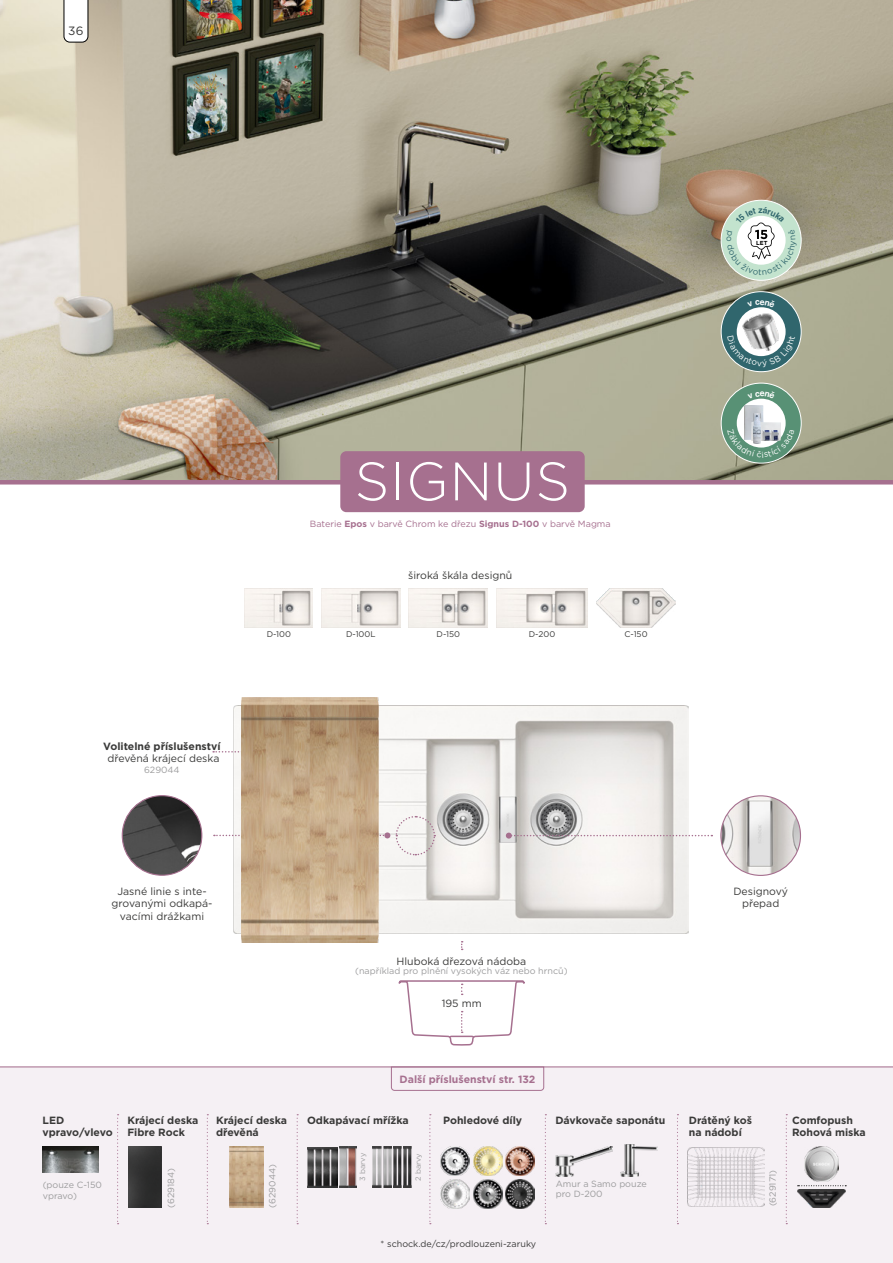
<style>
.page{position:relative;width:893px;height:1263px;background:#fff}
.page>*{position:absolute;margin:0;border:0;box-sizing:border-box;transform-origin:0 0}
.t1{font:300 54px "Gotham";letter-spacing:.02em;color:#fff}
.t2{font:12px "Gotham";color:#3a3a39}
.t3{font:700 10.5px/12.6px "Gotham";color:#3a3a39}
.t4{font:10.5px/12.6px "Gotham";color:#3a3a39;text-align:center}
.t5{font:700 10.5px "Gotham";color:#a6708f}
.t6{font:700 10.5px "Gotham";letter-spacing:-.02em;color:#3a3a39}
.t7{font:9px/10.8px "Gotham";color:#9c9c9d}
.t8{font:9px "Gotham";color:#a6708f}
.t9{font:9px "Gotham";color:#3a3a39}
.t10{font:8.25px "Gotham";color:#3a3a39}
.t11{font:7.5px "Gotham";color:#9c9c9d}
.t12{font:700 5.85px "Gotham";color:#000}
.s1{font-weight:700}
</style>
<div class="page">
<img style="left:0;top:0;width:893px;height:480px">
<div style="left:0;top:1067px;width:893px;height:196px;background:#f5f0f4"></div>
<hr style="left:0;top:1066px;width:893px;height:1px;background:#a6708f">
<hr style="left:0;top:480px;width:893px;height:4px;background:#a6708f">
<div style="left:340px;top:451px;width:245px;height:61px;background:#a6708f;border-radius:6px"></div>
<img style="left:234px;top:705px;width:455px;height:228px">
<img style="left:721px;top:796px;width:79px;height:79px;border-radius:40px">
<div style="left:720px;top:795px;width:81px;height:81px;border:1px solid #a6708f;border-radius:50%"></div>
<img style="left:122px;top:796px;width:80px;height:79px;border-radius:40px">
<div style="left:122px;top:795px;width:80px;height:81px;border:1px solid #a6708f;border-radius:50%"></div>
<svg style="left:506px;top:833px;width:206px;height:6px"></svg>
<svg style="left:461px;top:941px;width:2px;height:9px"></svg>
<svg style="left:398px;top:980px;width:127px;height:66px"></svg>
<img style="left:245px;top:588px;width:68px;height:40px">
<img style="left:321px;top:588px;width:79px;height:40px">
<img style="left:409px;top:588px;width:79px;height:40px">
<img style="left:496px;top:588px;width:92px;height:40px">
<img style="left:596px;top:588px;width:80px;height:40px">
<svg style="left:213px;top:749px;width:28px;height:6px"></svg>
<svg style="left:214px;top:815px;width:222px;height:41px"></svg>
<svg style="left:207px;top:1114px;width:1px;height:110px"></svg>
<svg style="left:117px;top:1114px;width:2px;height:110px"></svg>
<svg style="left:297px;top:1114px;width:1px;height:110px"></svg>
<svg style="left:429px;top:1114px;width:2px;height:110px"></svg>
<svg style="left:545px;top:1114px;width:1px;height:110px"></svg>
<svg style="left:786px;top:1114px;width:1px;height:110px"></svg>
<svg style="left:677px;top:1114px;width:1px;height:110px"></svg>
<svg style="left:798px;top:1185px;width:48px;height:1px"></svg>
<img style="left:241px;top:698px;width:138px;height:244px">
<img style="left:441px;top:1147px;width:29px;height:29px">
<img style="left:441px;top:1179px;width:29px;height:29px">
<img style="left:473px;top:1147px;width:29px;height:29px">
<img style="left:473px;top:1179px;width:29px;height:29px">
<img style="left:506px;top:1147px;width:29px;height:29px">
<img style="left:506px;top:1179px;width:29px;height:29px">
<img style="left:688px;top:1148px;width:76px;height:59px">
<img style="left:556px;top:1147px;width:56px;height:29px">
<img style="left:620px;top:1145px;width:38px;height:31px">
<img style="left:804px;top:1147px;width:35px;height:35px">
<img style="left:797px;top:1190px;width:49px;height:17px">
<img style="left:128px;top:1146px;width:34px;height:62px">
<img style="left:230px;top:1147px;width:34px;height:60px">
<img style="left:308px;top:1147px;width:30px;height:40px">
<img style="left:349px;top:1147px;width:7px;height:40px">
<img style="left:340px;top:1147px;width:7px;height:40px">
<img style="left:373px;top:1147px;width:39px;height:40px">
<img style="left:43px;top:1147px;width:56px;height:26px">
<img style="left:722px;top:383px;width:78px;height:78px">
<div style="left:721px;top:383px;width:80px;height:80px;border:1px solid #fff;border-radius:50%"></div>
<div style="left:737px;top:399px;width:49px;height:49px;background:#fff;border-radius:50%"></div>
<img style="left:745px;top:405px;width:19px;height:24px">
<img style="left:751px;top:422px;width:29px;height:7px">
<img style="left:753px;top:414px;width:7px;height:15px">
<div style="left:721px;top:292px;width:80px;height:80px;background:#30666d;border-radius:50%"></div>
<div style="left:721px;top:291px;width:80px;height:81px;border:1px solid #fff;border-radius:50%"></div>
<div style="left:737px;top:307px;width:49px;height:49px;background:#fff;border-radius:50%"></div>
<img style="left:742px;top:314px;width:36px;height:22px">
<div style="left:721px;top:200px;width:80px;height:80px;background:#c3e3ce;border-radius:50%"></div>
<div style="left:721px;top:200px;width:80px;height:81px;border:1px solid #fff;border-radius:50%"></div>
<svg style="left:391px;top:1066px;width:153px;height:25px"></svg>
<svg style="left:64px;top:0;width:24px;height:42px"></svg>
<svg style="left:727px;top:429px;width:67px;height:29px;background:#83a596"></svg>
<svg style="left:747px;top:391px;width:29px;height:8px"></svg>
<svg style="left:727px;top:336px;width:68px;height:31px"></svg>
<svg style="left:726px;top:207px;width:71px;height:68px"></svg>
<p class="t2" style="left:68px;top:23px;width:17px">36</p>
<p class="t12" style="left:756px;top:239px;width:13px">LET</p>
<h1 class="t1" style="left:355px;top:447px;width:217px">SIGNUS</h1>
<p class="t8" style="left:310px;top:518px;width:302px">Baterie <span class="s1">Epos</span> v barvě Chrom ke dřezu <span class="s1">Signus D-100</span> v barvě Magma</p>
<p class="t4" style="left:408px;top:568px;width:106px">široká škála designů</p>
<p class="t3" style="left:103px;top:740px;width:119px">Volitelné příslušenství</p>
<p class="t4" style="left:107px;top:752px;width:114px">dřevěná krájecí deska</p>
<p class="t7" style="left:144px;top:764px;width:37px">629044</p>
<p class="t10" style="left:267px;top:628px;width:26px">D-100</p>
<p class="t10" style="left:346px;top:628px;width:31px">D-100L</p>
<p class="t10" style="left:437px;top:628px;width:25px">D-150</p>
<p class="t10" style="left:529px;top:628px;width:28px">D-200</p>
<p class="t10" style="left:624px;top:628px;width:25px">C-150</p>
<p class="t4" style="left:112px;top:884px;width:102px">Jasné linie s inte&shy;grovanými odkapá&shy;vacími drážkami</p>
<p class="t4" style="left:733px;top:884px;width:56px">Designový přepad</p>
<p class="t4" style="left:396px;top:954px;width:131px">Hluboká dřezová nádoba</p>
<p class="t7" style="left:355px;top:966px;width:214px">(například pro plnění vysokých váz nebo hrnců)</p>
<p class="t4" style="left:442px;top:997px;width:42px">195 mm</p>
<p class="t5" style="left:400px;top:1072px;width:137px">Další příslušenství str. 132</p>
<p class="t3" style="left:43px;top:1113px;width:23px">LED</p>
<p class="t3" style="left:307px;top:1113px;width:103px">Odkapávací mřížka</p>
<p class="t6" style="left:43px;top:1125px;width:72px">vpravo/vlevo</p>
<p class="t3" style="left:127px;top:1114px;width:73px;line-height:12px">Krájecí deska<br>Fibre Rock</p>
<p class="t3" style="left:216px;top:1114px;width:73px;line-height:12px">Krájecí deska dřevěná</p>
<p class="t3" style="left:555px;top:1113px;width:111px">Dávkovače saponátu</p>
<p class="t3" style="left:792px;top:1113px;width:75px">Comfopush<br>Rohová miska</p>
<p class="t3" style="left:443px;top:1113px;width:81px">Pohledové díly</p>
<p class="t3" style="left:689px;top:1113px;width:65px">Drátěný koš na nádobí</p>
<p class="t7" style="left:43px;top:1179px;width:61px">(pouze C-150 vpravo)</p>
<p class="t7" style="left:165px;top:1208px;width:41px;rotate:-90deg">(629184)</p>
<p class="t7" style="left:267px;top:1207px;width:45px;rotate:-90deg">(629044)</p>
<p class="t11" style="left:358px;top:1181px;width:29px;rotate:-90deg">3 barvy</p>
<p class="t11" style="left:413px;top:1181px;width:29px;rotate:-90deg">2 barvy</p>
<p class="t7" style="left:556px;top:1178px;width:93px">Amur a Samo pouze pro D-200</p>
<p class="t7" style="left:767px;top:1206px;width:38px;rotate:-90deg">(629171)</p>
<p class="t9" style="left:381px;top:1238px;width:157px">* schock.de/cz/prodlouzeni-zaruky</p>
</div>
